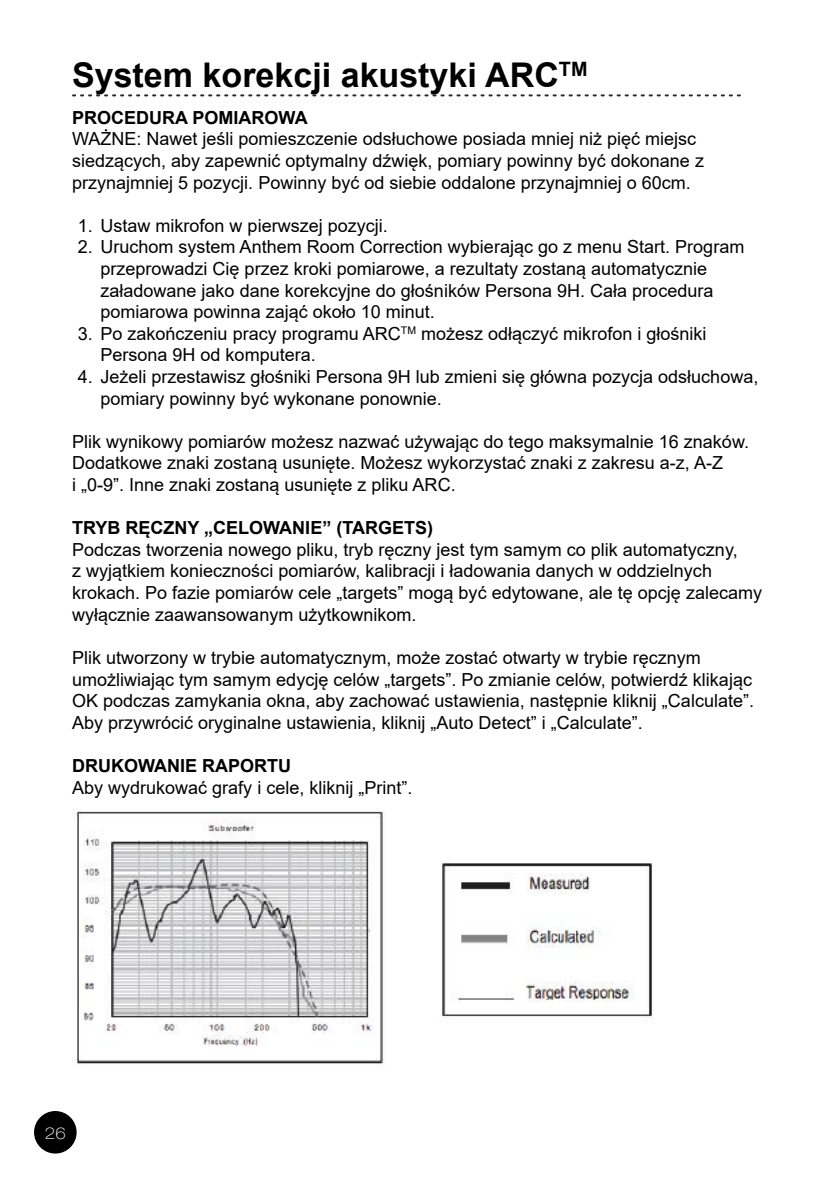
<style>
.page{position:relative;width:840px;height:1191px;background:#fff}
.page>*{position:absolute;margin:0;border:0;box-sizing:border-box;transform-origin:0 0}
.t1{font:700 34px "Arial";color:#000}
.t2{font:18px/21.6px "Arial";color:#000}
.t3{font:700 18px "Arial";color:#000}
.t4{font:100 expanded 16px "Helvetica Neue LT Pro";color:#fff}
</style>
<div class="page">
<svg style="left:72px;top:94px;width:668px;height:2px"></svg>
<div style="left:35px;top:1112px;width:41px;height:40px;background:#000;border-radius:50%"></div>
<div style="left:34px;top:1111px;width:43px;height:42px;border:2px solid #000;border-radius:50%"></div>
<img style="left:73px;top:808px;width:579px;height:259px">
<h1 class="t1" style="left:72px;top:51px;width:516px">System korekcji akustyki ARC<sup>TM</sup></h1>
<p class="t3" style="left:72px;top:105px;width:237px">PROCEDURA POMIAROWA</p>
<p class="t2" style="left:72px;top:128px;width:633px">WAŻNE: Nawet jeśli pomieszczenie odsłuchowe posiada mniej niż pięć miejsc siedzących, aby zapewnić optymalny dźwięk, pomiary powinny być dokonane z przynajmniej 5 pozycji. Powinny być od siebie oddalone przynajmniej o 60cm.</p>
<p class="t2" style="left:78px;top:214px;width:311px">1. Ustaw mikrofon w pierwszej pozycji.</p>
<p class="t2" style="left:100px;top:236px;width:645px;text-indent:-23px">2. Uruchom system Anthem Room Correction wybierając go z menu Start. Program przeprowadzi Cię przez kroki pomiarowe, a rezultaty zostaną automatycznie załadowane jako dane korekcyjne do głośników Persona 9H. Cała procedura pomiarowa powinna zająć około 10 minut.</p>
<p class="t2" style="left:100px;top:322px;width:607px;text-indent:-23px">3. Po zakończeniu pracy programu ARC<sup>TM</sup> możesz odłączyć mikrofon i głośniki<br>Persona 9H od komputera.</p>
<p class="t2" style="left:100px;top:366px;width:659px;text-indent:-23px">4. Jeżeli przestawisz głośniki Persona 9H lub zmieni się główna pozycja odsłuchowa, pomiary powinny być wykonane ponownie.</p>
<p class="t2" style="left:72px;top:430px;width:678px">Plik wynikowy pomiarów możesz nazwać używając do tego maksymalnie 16 znaków.<br>Dodatkowe znaki zostaną usunięte. Możesz wykorzystać znaki z zakresu a-z, A-Z<br>i „0-9”. Inne znaki zostaną usunięte z pliku ARC.</p>
<p class="t3" style="left:72px;top:515px;width:362px">TRYB RĘCZNY „CELOWANIE” (TARGETS)</p>
<p class="t2" style="left:72px;top:538px;width:691px">Podczas tworzenia nowego pliku, tryb ręczny jest tym samym co plik automatyczny,<br>z wyjątkiem konieczności pomiarów, kalibracji i ładowania danych w oddzielnych krokach. Po fazie pomiarów cele „targets” mogą być edytowane, ale tę opcję zalecamy wyłącznie zaawansowanym użytkownikom.</p>
<p class="t2" style="left:72px;top:646px;width:683px">Plik utworzony w trybie automatycznym, może zostać otwarty w trybie ręcznym umożliwiając tym samym edycję celów „targets”. Po zmianie celów, potwierdź klikając OK podczas zamykania okna, aby zachować ustawienia, następnie kliknij „Calculate”.<br>Aby przywrócić oryginalne ustawienia, kliknij „Auto Detect” i „Calculate”.</p>
<p class="t3" style="left:72px;top:753px;width:220px">DRUKOWANIE RAPORTU</p>
<p class="t2" style="left:72px;top:776px;width:342px">Aby wydrukować grafy i cele, kliknij „Print”.</p>
<p class="t4" style="left:45px;top:1123px;width:22px">26</p>
</div>
